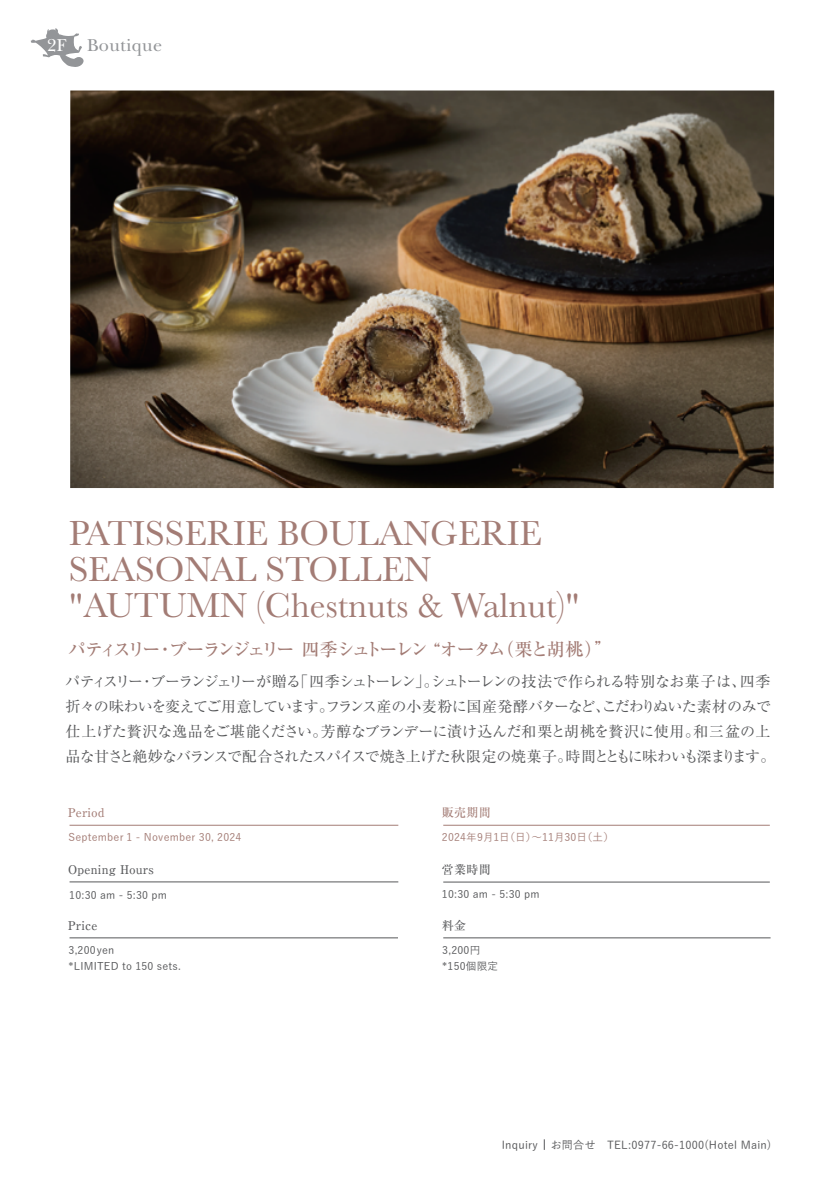
<style>
.page{position:relative;width:840px;height:1191px;background:#fff}
.page>*{position:absolute;margin:0;border:0;box-sizing:border-box;transform-origin:0 0}
.t1{font:36px/36px "Baskerville";color:#a37c75}
.t2{font:500 18px "Ryumin Pro";letter-spacing:-.155em;color:#a37c75}
.t3{font:18px "New Baskerville Std";letter-spacing:.02em;color:#939598}
.t4{font:15px/25px "Ryumin Pro";letter-spacing:-.05em;color:#57585a}
.t5{font:500 12px "Ryumin Pro";letter-spacing:.02em;color:#57585a}
.t6{font:500 12px "Ryumin Pro";letter-spacing:.02em;color:#a37c75}
.t7{font:500 11px "Yu Go";letter-spacing:.02em;color:#57585a}
.t8{font:500 10.6px/16px "Yu Go";letter-spacing:.02em;color:#57585a}
.t9{font:500 10.6px "Yu Go";letter-spacing:.02em;color:#a37c75}
.s1{color:#fff}
</style>
<div class="page">
<svg style="left:31px;top:28px;width:53px;height:39px"></svg>
<img style="left:70px;top:90px;width:703px;height:398px">
<hr style="left:69px;top:825px;width:329px;height:1px;background:#a37c75">
<hr style="left:443px;top:825px;width:326px;height:1px;background:#a37c75">
<hr style="left:443px;top:881px;width:326px;height:1px;background:#57585a">
<hr style="left:69px;top:881px;width:329px;height:1px;background:#57585a">
<hr style="left:69px;top:937px;width:329px;height:1px;background:#57585a">
<hr style="left:443px;top:937px;width:327px;height:1px;background:#57585a">
<p class="t3" style="left:47px;top:35px;width:116px"><span class="s1">2F</span> Boutique</p>
<h1 class="t1" style="left:69px;top:516px;width:512px">PATISSERIE BOULANGERIE<br>SEASONAL STOLLEN "AUTUMN (Chestnuts &amp; Walnut)"</h1>
<p class="t2" style="left:68px;top:635px;width:545px">パティスリー・ブーランジェリー 四季シュトーレン “オータム（栗と胡桃）”</p>
<p class="t4" style="left:65px;top:667px;width:711px">パティスリー・ブーランジェリーが贈る「四季シュトーレン」。シュトーレンの技法で作られる特別なお菓子は、四季折々の味わいを変えてご用意しています。フランス産の小麦粉に国産発酵バターなど、こだわりぬいた素材のみで仕上げた贅沢な逸品をご堪能ください。芳醇なブランデーに漬け込んだ和栗と胡桃を贅沢に使用。和三盆の上品な甘さと絶妙なバランスで配合されたスパイスで焼き上げた秋限定の焼菓子。時間とともに味わいも深まります。</p>
<p class="t6" style="left:68px;top:803px;width:38px">Period</p>
<p class="t9" style="left:68px;top:827px;width:174px">September 1 - November 30, 2024</p>
<p class="t5" style="left:68px;top:860px;width:87px">Opening Hours</p>
<p class="t8" style="left:69px;top:885px;width:99px">10:30 am - 5:30 pm</p>
<p class="t5" style="left:68px;top:916px;width:31px">Price</p>
<p class="t8" style="left:68px;top:940px;width:114px">3,200yen<br>*LIMITED to 150 sets.</p>
<p class="t6" style="left:441px;top:803px;width:50px">販売期間</p>
<p class="t9" style="left:441px;top:827px;width:173px">2024年9月1日（日）～11月30日（土）</p>
<p class="t5" style="left:441px;top:860px;width:50px">営業時間</p>
<p class="t8" style="left:441px;top:884px;width:99px">10:30 am - 5:30 pm</p>
<p class="t5" style="left:441px;top:916px;width:26px">料金</p>
<p class="t8" style="left:442px;top:940px;width:57px">3,200円*150個限定</p>
<p class="t7" style="left:501px;top:1134px;width:271px">Inquiry お問合せ　TEL:0977-66-1000(Hotel Main)</p>
</div>
